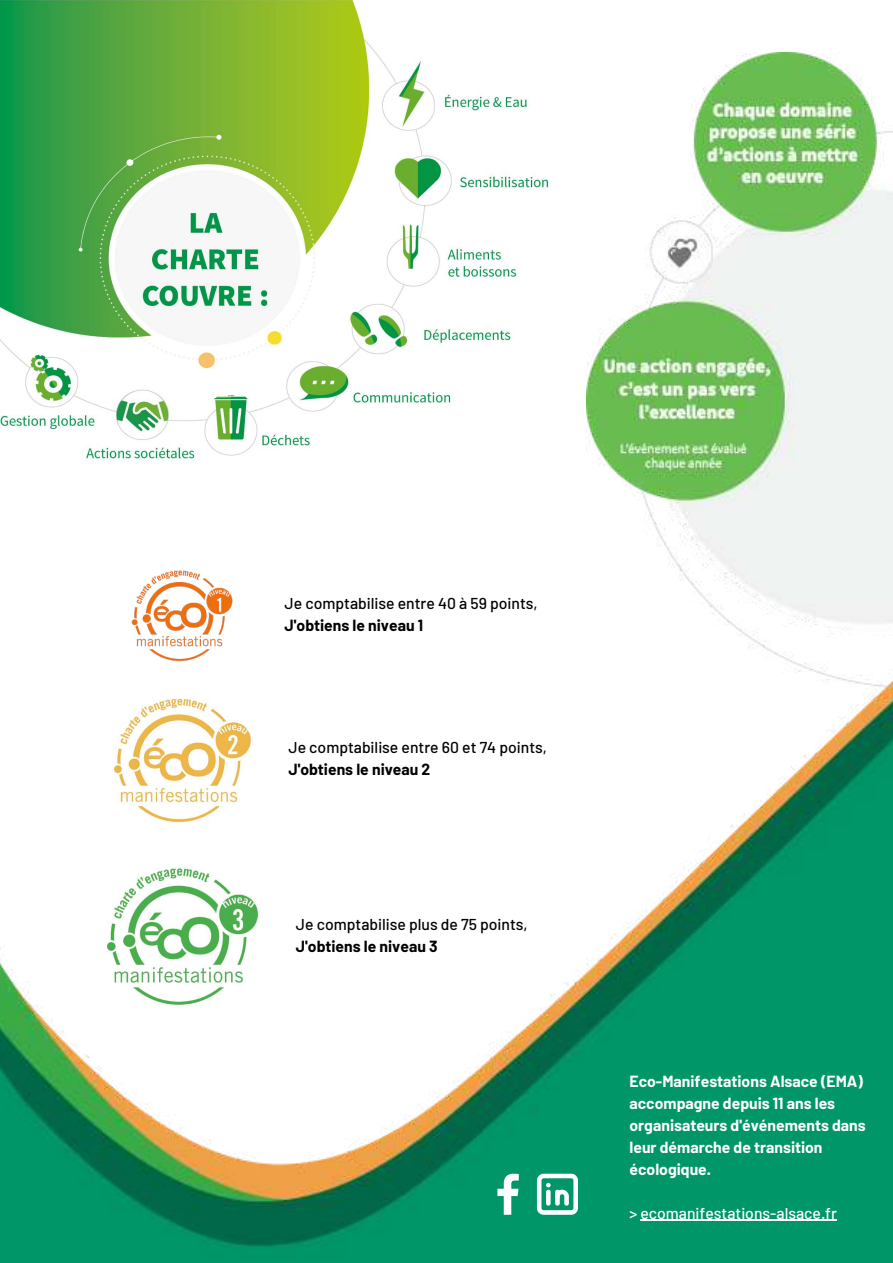
<style>
.page{position:relative;width:893px;height:1263px;background:#fff}
.page>*{position:absolute;margin:0;border:0;box-sizing:border-box;transform-origin:0 0}
.t1{font:700 15.75px/21.9px "Barlow";color:#fff}
.t2{font:500 15.75px "Barlow";color:#000}
.t3{font:700 15.75px "Barlow";color:#000}
.t4{font:500 15.75px "Barlow";color:#fff}
</style>
<div class="page">
<img style="left:0;top:688px;width:893px;height:575px">
<img style="left:0;top:0;width:549px;height:461px">
<svg style="left:497px;top:1174px;width:22px;height:41px"></svg>
<svg style="left:537px;top:1174px;width:41px;height:41px"></svg>
<img style="left:90px;top:693px;width:184px;height:130px">
<img style="left:78px;top:862px;width:206px;height:145px">
<img style="left:131px;top:570px;width:102px;height:92px">
<hr style="left:640px;top:1219px;width:197px;height:2px;background:#fff">
<img style="left:586px;top:52px;width:307px;height:636px">
<p class="t2" style="left:285px;top:594px;width:254px">Je comptabilise entre 40 à 59 points,</p>
<p class="t3" style="left:285px;top:616px;width:140px">J'obtiens le niveau 1</p>
<p class="t2" style="left:288px;top:737px;width:260px">Je comptabilise entre 60 et 74 points,</p>
<p class="t3" style="left:288px;top:759px;width:143px">J'obtiens le niveau 2</p>
<p class="t2" style="left:296px;top:914px;width:233px">Je comptabilise plus de 75 points,</p>
<p class="t3" style="left:296px;top:936px;width:143px">J'obtiens le niveau 3</p>
<p class="t1" style="left:629px;top:1069px;width:238px">Eco-Manifestations Alsace (EMA) accompagne depuis 11 ans les organisateurs d'événements dans leur démarche de transition écologique.</p>
<p class="t4" style="left:629px;top:1203px;width:209px">&gt; ecomanifestations-alsace.fr</p>
</div>
